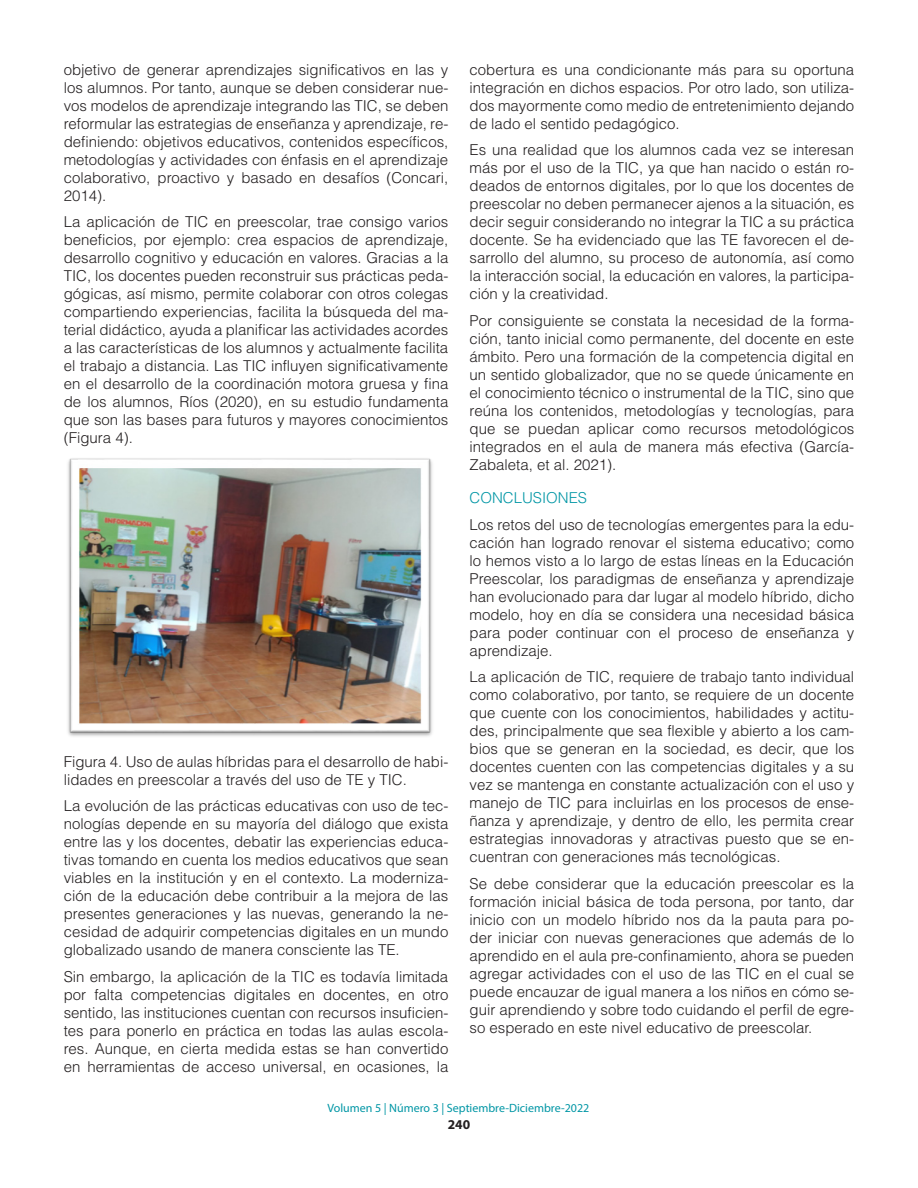
<style>
.page{position:relative;width:918px;height:1188px;background:#fff}
.page>*{position:absolute;margin:0;border:0;box-sizing:border-box;transform-origin:0 0}
.TEXTO{font:300 15px/18px "Helvetica LT Std";color:#231f20;text-align:justify}
.TITULOS_AZUL{font:300 15px "Helvetica LT Std";color:#0096a5}
.t1{font:700 13.5px "Myriad Pro";color:#231f20}
.t2{font:12px "Myriad Pro";color:#0096a5}
</style>
<div class="page">
<img style="left:68px;top:458px;width:364px;height:279px">
<p class="TEXTO" style="left:64px;top:60px;width:386px">objetivo de generar aprendizajes significativos en las y los alumnos. Por tanto, aunque se deben considerar nue&shy;vos modelos de aprendizaje integrando las TIC, se deben reformular las estrategias de enseñanza y aprendizaje, re&shy;definiendo: objetivos educativos, contenidos específicos, metodologías y actividades con énfasis en el aprendizaje colaborativo, proactivo y basado en desafíos (Concari, 2014).</p>
<p class="TEXTO" style="left:64px;top:213px;width:386px">La aplicación de TIC en preescolar, trae consigo varios beneficios, por ejemplo: crea espacios de aprendizaje, desarrollo cognitivo y educación en valores. Gracias a la TIC, los docentes pueden reconstruir sus prácticas peda&shy;gógicas, así mismo, permite colaborar con otros colegas compartiendo experiencias, facilita la búsqueda del ma&shy;terial didáctico, ayuda a planificar las actividades acordes a las características de los alumnos y actualmente facilita el trabajo a distancia. Las TIC influyen significativamente en el desarrollo de la coordinación motora gruesa y fina de los alumnos, Ríos (2020), en su estudio fundamenta que son las bases para futuros y mayores conocimientos (Figura 4).</p>
<p class="TEXTO" style="left:64px;top:752px;width:386px">Figura 4. Uso de aulas híbridas para el desarrollo de habi&shy;lidades en preescolar a través del uso de TE y TIC.</p>
<p class="TEXTO" style="left:64px;top:797px;width:386px">La evolución de las prácticas educativas con uso de tec&shy;nologías depende en su mayoría del diálogo que exista entre las y los docentes, debatir las experiencias educa&shy;tivas tomando en cuenta los medios educativos que sean viables en la institución y en el contexto. La moderniza&shy;ción de la educación debe contribuir a la mejora de las presentes generaciones y las nuevas, generando la ne&shy;cesidad de adquirir competencias digitales en un mundo globalizado usando de manera consciente las TE.</p>
<p class="TEXTO" style="left:64px;top:967px;width:386px">Sin embargo, la aplicación de la TIC es todavía limitada por falta competencias digitales en docentes, en otro sentido, las instituciones cuentan con recursos insuficien&shy;tes para ponerlo en práctica en todas las aulas escola&shy;res. Aunque, en cierta medida estas se han convertido en herramientas de acceso universal, en ocasiones, la</p>
<p class="TEXTO" style="left:470px;top:60px;width:386px">cobertura es una condicionante más para su oportuna integración en dichos espacios. Por otro lado, son utiliza&shy;dos mayormente como medio de entretenimiento dejando de lado el sentido pedagógico.</p>
<p class="TEXTO" style="left:470px;top:141px;width:386px">Es una realidad que los alumnos cada vez se interesan más por el uso de la TIC, ya que han nacido o están ro&shy;deados de entornos digitales, por lo que los docentes de preescolar no deben permanecer ajenos a la situación, es decir seguir considerando no integrar la TIC a su práctica docente. Se ha evidenciado que las TE favorecen el de&shy;sarrollo del alumno, su proceso de autonomía, así como la interacción social, la educación en valores, la participa&shy;ción y la creatividad.</p>
<p class="TEXTO" style="left:470px;top:311px;width:386px">Por consiguiente se constata la necesidad de la forma&shy;ción, tanto inicial como permanente, del docente en este ámbito. Pero una formación de la competencia digital en un sentido globalizador, que no se quede únicamente en el conocimiento técnico o instrumental de la TIC, sino que reúna los contenidos, metodologías y tecnologías, para que se puedan aplicar como recursos metodológicos integrados en el aula de manera más efectiva (García-Zabaleta, et al. 2021).</p>
<p class="TITULOS_AZUL" style="left:470px;top:488px;width:119px">CONCLUSIONES</p>
<p class="TEXTO" style="left:470px;top:515px;width:386px">Los retos del uso de tecnologías emergentes para la edu&shy;cación han logrado renovar el sistema educativo; como lo hemos visto a lo largo de estas líneas en la Educación Preescolar, los paradigmas de enseñanza y aprendizaje han evolucionado para dar lugar al modelo híbrido, dicho modelo, hoy en día se considera una necesidad básica para poder continuar con el proceso de enseñanza y aprendizaje.</p>
<p class="TEXTO" style="left:470px;top:668px;width:386px">La aplicación de TIC, requiere de trabajo tanto individual como colaborativo, por tanto, se requiere de un docente que cuente con los conocimientos, habilidades y actitu&shy;des, principalmente que sea flexible y abierto a los cam&shy;bios que se generan en la sociedad, es decir, que los docentes cuenten con las competencias digitales y a su vez se mantenga en constante actualización con el uso y manejo de TIC para incluirlas en los procesos de ense&shy;ñanza y aprendizaje, y dentro de ello, les permita crear estrategias innovadoras y atractivas puesto que se en&shy;cuentran con generaciones más tecnológicas.</p>
<p class="TEXTO" style="left:470px;top:874px;width:386px">Se debe considerar que la educación preescolar es la formación inicial básica de toda persona, por tanto, dar inicio con un modelo híbrido nos da la pauta para po&shy;der iniciar con nuevas generaciones que además de lo aprendido en el aula pre-confinamiento, ahora se pueden agregar actividades con el uso de las TIC en el cual se puede encauzar de igual manera a los niños en cómo se&shy;guir aprendiendo y sobre todo cuidando el perfil de egre&shy;so esperado en este nivel educativo de preescolar.</p>
<p class="t2" style="left:328px;top:1101px;width:263px">Volumen 5 | Número 3 | Septiembre-Diciembre-2022</p>
<p class="t1" style="left:448px;top:1116px;width:24px">240</p>
</div>
